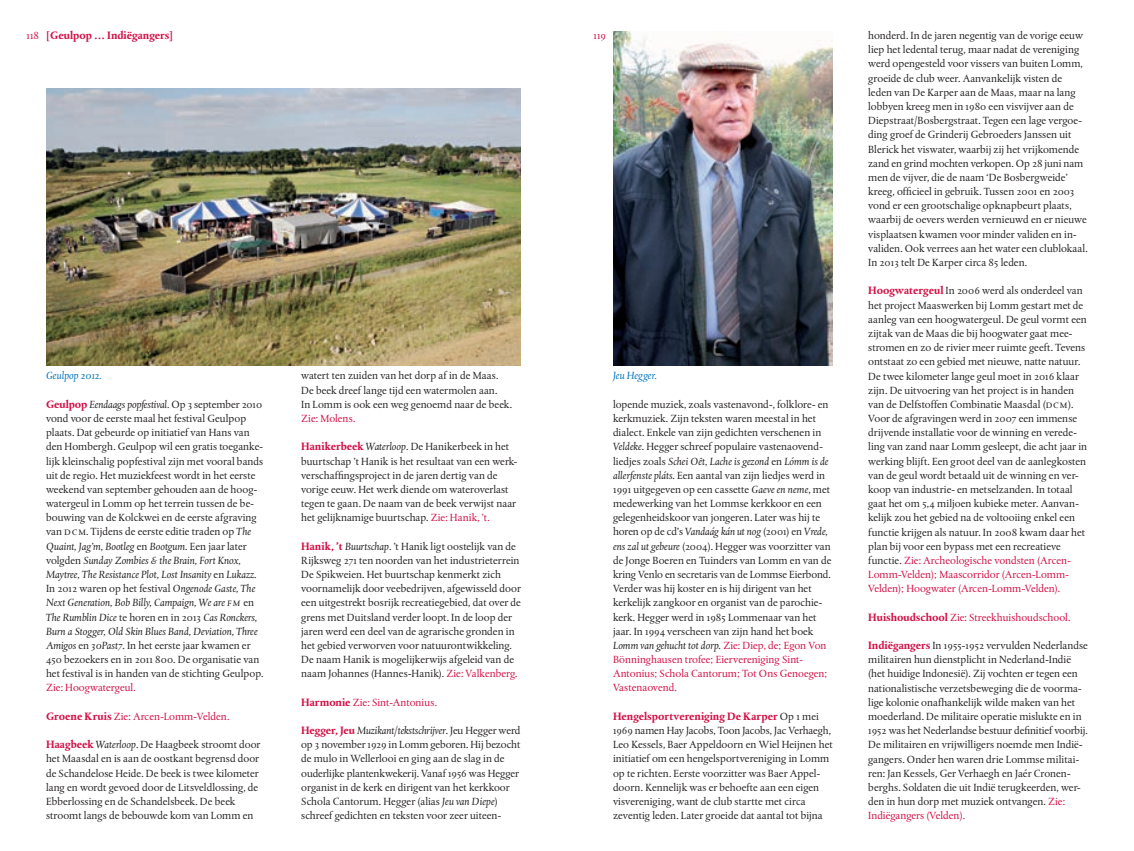
<style>
.page{position:relative;width:1134px;height:851px;background:#fff}
.page>*{position:absolute;margin:0;border:0;box-sizing:border-box;transform-origin:0 0}
.t1{font:11px/14.1px "DTL Albertina ST";color:#231f20}
.t2{font:11px "DTL Albertina ST";color:#d20d44}
.t3{font:700 11px "DTL Albertina ST";color:#d20d44}
.t4{font:italic 11px "DTL Albertina ST";color:#0073bc}
.t5{font:11px "DTL Albertina T Caps";letter-spacing:-.005em;color:#d20d44}
.s1{font-weight:700;color:#d20d44}
.s2{font-style:italic}
.s3{color:#d20d44}
.s4{font-family:"DTL Albertina T Caps"}
.s5{font-weight:700}
.s6{font-family:"DTL Albertina T Caps";font-style:italic}
</style>
<div class="page">
<img style="left:46px;top:89px;width:475px;height:276px">
<img style="left:613px;top:32px;width:220px;height:333px">
<p class="t3" style="left:46px;top:28px;width:129px">[Geulpop … Indiëgangers]</p>
<p class="t5" style="left:26px;top:29px;width:14px">118</p>
<p class="t5" style="left:593px;top:29px;width:14px">119</p>
<p class="t1" style="left:301px;top:368px;width:212px">watert ten zuiden van het dorp af in de Maas.<br>De beek dreef lange tijd een watermolen aan.<br>In Lomm is ook een weg genoemd naar de beek.</p>
<p class="t2" style="left:301px;top:411px;width:56px">Zie: Molens.</p>
<p class="t1" style="left:301px;top:439px;width:217px"><span class="s1">Hanikerbeek</span> <span class="s2">Waterloop</span>. De Hanikerbeek in het buurtschap ’t Hanik is het resultaat van een werk&shy;verschaffingsproject in de jaren dertig van de vorige eeuw. Het werk diende om wateroverlast tegen te gaan. De naam van de beek verwijst naar het gelijknamige buurtschap. <span class="s3">Zie: Hanik, ’t.</span></p>
<p class="t1" style="left:301px;top:539px;width:221px"><span class="s1">Hanik, ’t</span> <span class="s2">Buurtschap</span>. ’t Hanik ligt oostelijk van de Rijksweg 27<span class="s4">1</span> ten noorden van het industrieterrein De Spikweien. Het buurtschap kenmerkt zich voornamelijk door veebedrijven, afgewisseld door een uitgestrekt bosrijk recreatiegebied, dat over de grens met Duitsland verder loopt. In de loop der jaren werd een deel van de agrarische gronden in het gebied verworven voor natuurontwikkeling.<br>De naam Hanik is mogelijkerwijs afgeleid van de naam Johannes (Hannes-Hanik). <span class="s3">Zie: Valkenberg.</span></p>
<p class="t2" style="left:301px;top:695px;width:137px"><span class="s5">Harmonie</span> Zie: Sint-Antonius.</p>
<p class="t1" style="left:301px;top:723px;width:221px"><span class="s1">Hegger, Jeu</span> <span class="s2">Muzikant/tekstschrijver</span>. Jeu Hegger werd op 3 november <span class="s4">1</span>929 in Lomm geboren. Hij bezocht de mulo in Wellerlooi en ging aan de slag in de ouderlijke plantenkwekerij. Vanaf <span class="s4">1</span>956 was Hegger organist in de kerk en dirigent van het kerkkoor Schola Cantorum. Hegger (alias <span class="s2">Jeu van Diepe</span>) schreef gedichten en teksten voor zeer uiteen-</p>
<p class="t4" style="left:46px;top:369px;width:57px">Geulpop 20<span class="s4">1</span>2.</p>
<p class="t4" style="left:613px;top:369px;width:45px">Jeu Hegger.</p>
<p class="t1" style="left:46px;top:397px;width:219px"><span class="s1">Geulpop</span> <span class="s2">Eendaags popfestival</span>. Op 3 september 20<span class="s4">1</span>0 vond voor de eerste maal het festival Geulpop plaats. Dat gebeurde op initiatief van Hans van den Hombergh. Geulpop wil een gratis toeganke&shy;lijk kleinschalig popfestival zijn met vooral bands uit de regio. Het muziekfeest wordt in het eerste weekend van september gehouden aan de hoog&shy;watergeul in Lomm op het terrein tussen de be&shy;bouwing van de Kolckwei en de eerste afgraving van <span class="s4">dcm</span>. Tijdens de eerste editie traden op <span class="s2">The Quaint, Jag’m, Bootleg</span> en <span class="s2">Bootgum</span>. Een jaar later volgden <span class="s2">Sunday Zombies &amp; the Brain, Fort Knox, Maytree, The Resistance Plot, Lost Insanity</span> en <span class="s2">Lukazz</span>.<br>In 20<span class="s4">1</span>2 waren op het festival <span class="s2">Ongenode Gaste, The Next Generation, Bob Billy, Campaign, We are</span> <span class="s6">fm</span> en <span class="s2">The Rumblin Dice</span> te horen en in 20<span class="s4">1</span>3 <span class="s2">Cas Ronckers, Burn a Stogger, Old Skin Blues Band, Deviation, Three Amigos</span> en <span class="s2">30Past7</span>. In het eerste jaar kwamen er 450 bezoekers en in 20<span class="s4">11</span> 800. De organisatie van het festival is in handen van de stichting Geulpop.</p>
<p class="t2" style="left:46px;top:681px;width:91px">Zie: Hoogwatergeul.</p>
<p class="t2" style="left:46px;top:709px;width:185px"><span class="s5">Groene Kruis</span> Zie: Arcen-Lomm-Velden.</p>
<p class="t1" style="left:46px;top:737px;width:216px"><span class="s1">Haagbeek</span> <span class="s2">Waterloop</span>. De Haagbeek stroomt door het Maasdal en is aan de oostkant begrensd door de Schandelose Heide. De beek is twee kilometer lang en wordt gevoed door de Litsveldlossing, de Ebberlossing en de Schandelsbeek. De beek stroomt langs de bebouwde kom van Lomm en</p>
<p class="t1" style="left:613px;top:397px;width:220px">lopende muziek, zoals vastenavond-, folklore- en kerkmuziek. Zijn teksten waren meestal in het dialect. Enkele van zijn gedichten verschenen in <span class="s2">Veldeke</span>. Hegger schreef populaire vastenaovend&shy;liedjes zoals <span class="s2">Schei Oêt, Lache is gezond</span> en <span class="s2">Lómm is de allerfenste pláts</span>. Een aantal van zijn liedjes werd in <span class="s4">1</span>99<span class="s4">1</span> uitgegeven op een cassette <span class="s2">Gaeve en neme</span>, met medewerking van het Lommse kerkkoor en een gelegenheidskoor van jongeren. Later was hij te horen op de cd’s <span class="s2">Vandaág kán ut nog</span> (200<span class="s4">1</span>) en <span class="s2">Vrede, ens zal ut gebeure</span> (2004). Hegger was voorzitter van de Jonge Boeren en Tuinders van Lomm en van de kring Venlo en secretaris van de Lommse Eierbond.<br>Verder was hij koster en is hij dirigent van het kerkelijk zangkoor en organist van de parochie&shy;kerk. Hegger werd in <span class="s4">1</span>985 Lommenaar van het jaar. In <span class="s4">1</span>994 verscheen van zijn hand het boek <span class="s2">Lomm van gehucht tot dorp.</span> <span class="s3">Zie: Diep, de; Egon Von Bönninghausen trofee; Eiervereniging Sint-Antonius; Schola Cantorum; Tot Ons Genoegen; Vastenaovend.</span></p>
<p class="t1" style="left:613px;top:709px;width:221px"><span class="s1">Hengelsportvereniging De Karper</span> Op <span class="s4">1</span> mei <span class="s4">1</span>969 namen Hay Jacobs, Toon Jacobs, Jac Verhaegh, Leo Kessels, Baer Appeldoorn en Wiel Heijnen het initiatief om een hengelsportvereniging in Lomm op te richten. Eerste voorzitter was Baer Appel&shy;doorn. Kennelijk was er behoefte aan een eigen visvereniging, want de club startte met circa zeventig leden. Later groeide dat aantal tot bijna</p>
<p class="t1" style="left:868px;top:28px;width:221px">honderd. In de jaren negentig van de vorige eeuw liep het ledental terug, maar nadat de vereniging werd opengesteld voor vissers van buiten Lomm, groeide de club weer. Aanvankelijk visten de leden van De Karper aan de Maas, maar na lang lobbyen kreeg men in <span class="s4">1</span>980 een visvijver aan de Diepstraat/Bosbergstraat. Tegen een lage vergoe&shy;ding groef de Grinderij Gebroeders Janssen uit Blerick het viswater, waarbij zij het vrijkomende zand en grind mochten verkopen. Op 28 juni nam men de vijver, die de naam ‘De Bosbergweide’ kreeg, officieel in gebruik. Tussen 200<span class="s4">1</span> en 2003 vond er een grootschalige opknapbeurt plaats, waarbij de oevers werden vernieuwd en er nieuwe visplaatsen kwamen voor minder validen en in&shy;validen. Ook verrees aan het water een clublokaal.<br>In 20<span class="s4">1</span>3 telt De Karper circa 85 leden.</p>
<p class="t1" style="left:868px;top:284px;width:220px"><span class="s1">Hoogwatergeul</span> In 2006 werd als onderdeel van het project Maaswerken bij Lomm gestart met de aanleg van een hoogwatergeul. De geul vormt een zijtak van de Maas die bij hoogwater gaat mee&shy;stromen en zo de rivier meer ruimte geeft. Tevens ontstaat zo een gebied met nieuwe, natte natuur.<br>De twee kilometer lange geul moet in 20<span class="s4">1</span>6 klaar zijn. De uitvoering van het project is in handen van de Delfstoffen Combinatie Maasdal (<span class="s4">dcm</span>).<br>Voor de afgravingen werd in 2007 een immense drijvende installatie voor de winning en verede&shy;ling van zand naar Lomm gesleept, die acht jaar in werking blijft. Een groot deel van de aanlegkosten van de geul wordt betaald uit de winning en ver&shy;koop van industrie- en metselzanden. In totaal gaat het om 5,4 miljoen kubieke meter. Aanvan&shy;kelijk zou het gebied na de voltooiing enkel een functie krijgen als natuur. In 2008 kwam daar het plan bij voor een bypass met een recreatieve functie. <span class="s3">Zie: Archeologische vondsten (Arcen-Lomm-Velden); Maascorridor (Arcen-Lomm-Velden); Hoogwater (Arcen-Lomm-Velden).</span></p>
<p class="t2" style="left:868px;top:610px;width:204px"><span class="s5">Huishoudschool</span> Zie: Streekhuishoudschool.</p>
<p class="t1" style="left:868px;top:638px;width:221px"><span class="s1">Indiëgangers</span> In <span class="s4">1</span>955-<span class="s4">1</span>952 vervulden Nederlandse militairen hun dienstplicht in Nederland-Indië (het huidige Indonesië). Zij vochten er tegen een nationalistische verzetsbeweging die de voorma&shy;lige kolonie onafhankelijk wilde maken van het moederland. De militaire operatie mislukte en in <span class="s4">1</span>952 was het Nederlandse bestuur definitief voorbij.<br>De militairen en vrijwilligers noemde men Indië&shy;gangers. Onder hen waren drie Lommse militai&shy;ren: Jan Kessels, Ger Verhaegh en Jaér Cronen&shy;berghs. Soldaten die uit Indië terugkeerden, wer&shy;den in hun dorp met muziek ontvangen. <span class="s3">Zie:<br>Indiëgangers (Velden).</span></p>
</div>
